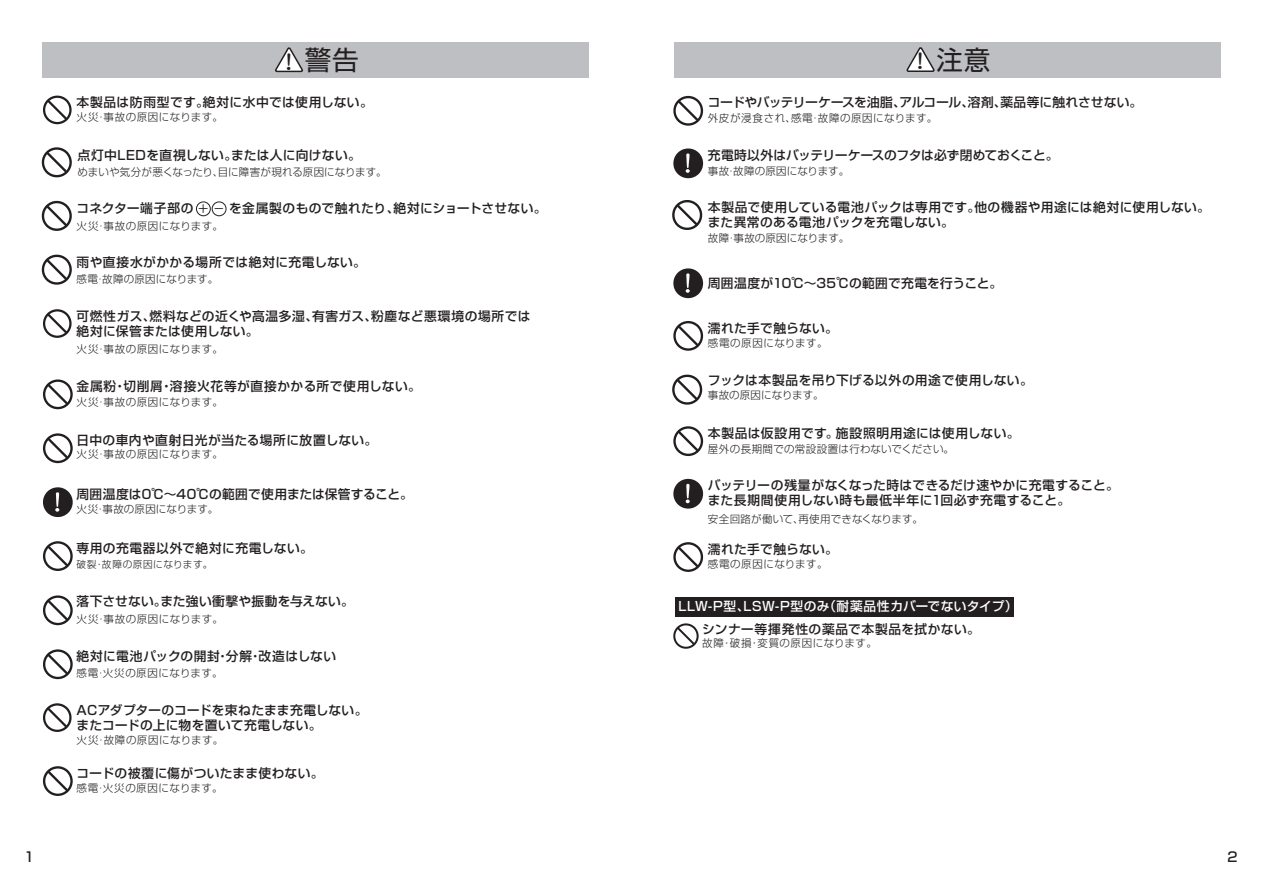
<style>
.page{position:relative;width:1263px;height:893px;background:#fff}
.page>*{position:absolute;margin:0;border:0;box-sizing:border-box;transform-origin:0 0}
.t1{font:26.55px "Shin Go";color:#231f20}
.t2{font:500 13.5px "Shin Go";color:#231f20}
.t3{font:500 12.75px/15px "Shin Go";letter-spacing:.025em;color:#231f20}
.t4{font:500 12.75px "Shin Go";color:#231f20}
.t5{font:500 12.75px "Shin Go";letter-spacing:.03em;color:#fff}
.t6{font:500 12.75px "Shin Go";letter-spacing:-.02em;color:#231f20}
.t7{font:500 12.75px "Shin Go";letter-spacing:.045em;color:#231f20}
.t8{font:11.55px "Shin Go";color:#231f20}
.t9{font:300 10.5px "Shin Go";letter-spacing:.035em;color:#231f20}
.t10{font:300 10.5px "Shin Go";letter-spacing:.015em;color:#231f20}
.t11{font:300 10.5px "Shin Go";letter-spacing:.01em;color:#231f20}
.t12{font:300 10.5px "Shin Go";letter-spacing:.005em;color:#231f20}
.t13{font:300 9.75px "Shin Go";letter-spacing:.055em;color:#231f20}
.s1{font-family:"Jun 34";font-weight:500;font-size:19.5px}
</style>
<div class="page">
<div style="left:675px;top:597px;width:339px;height:20px;background:#231f20"></div>
<svg style="left:673px;top:96px;width:31px;height:30px"></svg>
<svg style="left:43px;top:379px;width:30px;height:30px"></svg>
<svg style="left:43px;top:433px;width:30px;height:30px"></svg>
<svg style="left:43px;top:595px;width:30px;height:30px"></svg>
<svg style="left:43px;top:649px;width:30px;height:30px"></svg>
<svg style="left:673px;top:321px;width:31px;height:30px"></svg>
<svg style="left:673px;top:542px;width:31px;height:30px"></svg>
<svg style="left:43px;top:96px;width:29px;height:28px"></svg>
<svg style="left:43px;top:487px;width:30px;height:30px"></svg>
<svg style="left:673px;top:148px;width:31px;height:31px"></svg>
<svg style="left:673px;top:268px;width:31px;height:31px"></svg>
<svg style="left:673px;top:478px;width:31px;height:31px"></svg>
<svg style="left:43px;top:309px;width:29px;height:29px"></svg>
<svg style="left:43px;top:541px;width:30px;height:30px"></svg>
<svg style="left:43px;top:766px;width:30px;height:30px"></svg>
<svg style="left:43px;top:703px;width:29px;height:29px"></svg>
<svg style="left:673px;top:426px;width:30px;height:30px"></svg>
<div style="left:42px;top:42px;width:547px;height:35px;background:#bebfc2"></div>
<svg style="left:275px;top:47px;width:29px;height:26px"></svg>
<div style="left:674px;top:43px;width:547px;height:35px;background:#bebfc2"></div>
<svg style="left:907px;top:47px;width:28px;height:25px"></svg>
<svg style="left:41px;top:147px;width:31px;height:31px"></svg>
<svg style="left:41px;top:254px;width:31px;height:31px"></svg>
<svg style="left:672px;top:200px;width:30px;height:30px"></svg>
<svg style="left:41px;top:200px;width:31px;height:31px"></svg>
<div style="left:196px;top:201px;width:15px;height:15px;border:1px solid #231f20;border-radius:50%"></div>
<div style="left:212px;top:201px;width:14px;height:15px;border:1px solid #231f20;border-radius:50%"></div>
<svg style="left:672px;top:374px;width:30px;height:31px"></svg>
<svg style="left:673px;top:623px;width:26px;height:26px"></svg>
<h1 class="t1" style="left:278px;top:42px;width:82px"><span class="s1">！</span>警告</h1>
<h1 class="t1" style="left:910px;top:42px;width:82px"><span class="s1">！</span>注意</h1>
<p class="t3" style="left:77px;top:94px;width:298px">本製品は防雨型です。絶対に水中では使用しない。</p>
<p class="t9" style="left:77px;top:110px;width:148px">火災･事故の原因になります。</p>
<p class="t3" style="left:77px;top:147px;width:285px">点灯中LEDを直視しない。または人に向けない。</p>
<p class="t12" style="left:77px;top:165px;width:311px">めまいや気分が悪くなったり、目に障害が現れる原因になります。</p>
<p class="t3" style="left:77px;top:200px;width:471px">コネクター端子部の　　 を金属製のもので触れたり、絶対にショートさせない。</p>
<p class="t8" style="left:198px;top:201px;width:29px">＋－</p>
<p class="t9" style="left:77px;top:219px;width:148px">火災･事故の原因になります。</p>
<p class="t3" style="left:77px;top:254px;width:291px">雨や直接水がかかる場所では絶対に充電しない。</p>
<p class="t10" style="left:77px;top:272px;width:143px">感電･故障の原因になります。</p>
<p class="t3" style="left:77px;top:308px;width:455px">可燃性ガス、燃料などの近くや高温多湿、有害ガス、粉塵など悪環境の場所では絶対に保管または使用しない。</p>
<p class="t9" style="left:77px;top:343px;width:148px">火災･事故の原因になります。</p>
<p class="t7" style="left:77px;top:378px;width:346px">金属粉・切削屑・溶接火花等が直接かかる所で使用しない。</p>
<p class="t9" style="left:77px;top:395px;width:148px">火災･事故の原因になります。</p>
<p class="t3" style="left:77px;top:432px;width:302px">日中の車内や直射日光が当たる場所に放置しない。</p>
<p class="t9" style="left:77px;top:447px;width:148px">火災･事故の原因になります。</p>
<p class="t3" style="left:77px;top:486px;width:338px">周囲温度は0℃～40℃の範囲で使用または保管すること。</p>
<p class="t11" style="left:77px;top:503px;width:143px">火災･事故の原因になります。</p>
<p class="t3" style="left:77px;top:540px;width:238px">専用の充電器以外で絶対に充電しない。</p>
<p class="t13" style="left:77px;top:558px;width:137px">破裂・故障の原因になります。</p>
<p class="t3" style="left:77px;top:593px;width:279px">落下させない。また強い衝撃や振動を与えない。</p>
<p class="t9" style="left:77px;top:612px;width:148px">火災･事故の原因になります。</p>
<p class="t3" style="left:77px;top:648px;width:261px">絶対に電池パックの開封･分解･改造はしない</p>
<p class="t9" style="left:77px;top:666px;width:148px">感電･火災の原因になります。</p>
<p class="t3" style="left:77px;top:702px;width:292px">ACアダプターのコードを束ねたまま充電しない。またコードの上に物を置いて充電しない。</p>
<p class="t9" style="left:77px;top:734px;width:148px">火災･故障の原因になります。</p>
<p class="t3" style="left:77px;top:765px;width:248px">コードの被覆に傷がついたまま使わない。</p>
<p class="t9" style="left:77px;top:781px;width:148px">感電･火災の原因になります。</p>
<p class="t4" style="left:708px;top:94px;width:436px">コードやバッテリーケースを油脂、アルコール、溶剤、薬品等に触れさせない。</p>
<p class="t9" style="left:708px;top:111px;width:231px">外皮が浸食され、感電･故障の原因になります。</p>
<p class="t6" style="left:708px;top:147px;width:352px">充電時以外はバッテリーケースのフタは必ず閉めておくこと。</p>
<p class="t10" style="left:708px;top:164px;width:143px">事故･故障の原因になります。</p>
<p class="t3" style="left:708px;top:199px;width:504px">本製品で使用している電池パックは専用です。他の機器や用途には絶対に使用しない。また異常のある電池パックを充電しない。</p>
<p class="t11" style="left:708px;top:231px;width:143px">故障･事故の原因になります。</p>
<p class="t3" style="left:708px;top:275px;width:296px">周囲温度が10℃～35℃の範囲で充電を行うこと。</p>
<p class="t3" style="left:708px;top:320px;width:132px">濡れた手で触らない。</p>
<p class="t9" style="left:708px;top:336px;width:121px">感電の原因になります。</p>
<p class="t3" style="left:708px;top:372px;width:326px">フックは本製品を吊り下げる以外の用途で使用しない。</p>
<p class="t11" style="left:708px;top:388px;width:117px">事故の原因になります。</p>
<p class="t3" style="left:708px;top:425px;width:313px">本製品は仮設用です。施設照明用途には使用しない。</p>
<p class="t9" style="left:708px;top:442px;width:248px">屋外の長期間での常設設置は行わないでください。</p>
<p class="t3" style="left:708px;top:477px;width:412px">バッテリーの残量がなくなった時はできるだけ速やかに充電すること。また長期間使用しない時も最低半年に1回必ず充電すること。</p>
<p class="t10" style="left:708px;top:512px;width:217px">安全回路が働いて、再使用できなくなります。</p>
<p class="t3" style="left:708px;top:541px;width:132px">濡れた手で触らない。</p>
<p class="t9" style="left:708px;top:557px;width:121px">感電の原因になります。</p>
<p class="t5" style="left:678px;top:598px;width:341px">LLW-P型、LSW-P型のみ（耐薬品性カバーでないタイプ）</p>
<p class="t3" style="left:702px;top:621px;width:279px">シンナー等揮発性の薬品で本製品を拭かない。</p>
<p class="t9" style="left:702px;top:636px;width:176px">故障・破損・変質の原因になります。</p>
<p class="t2" style="left:24px;top:848px;width:12px">1</p>
<p class="t2" style="left:1227px;top:848px;width:12px">2</p>
</div>
